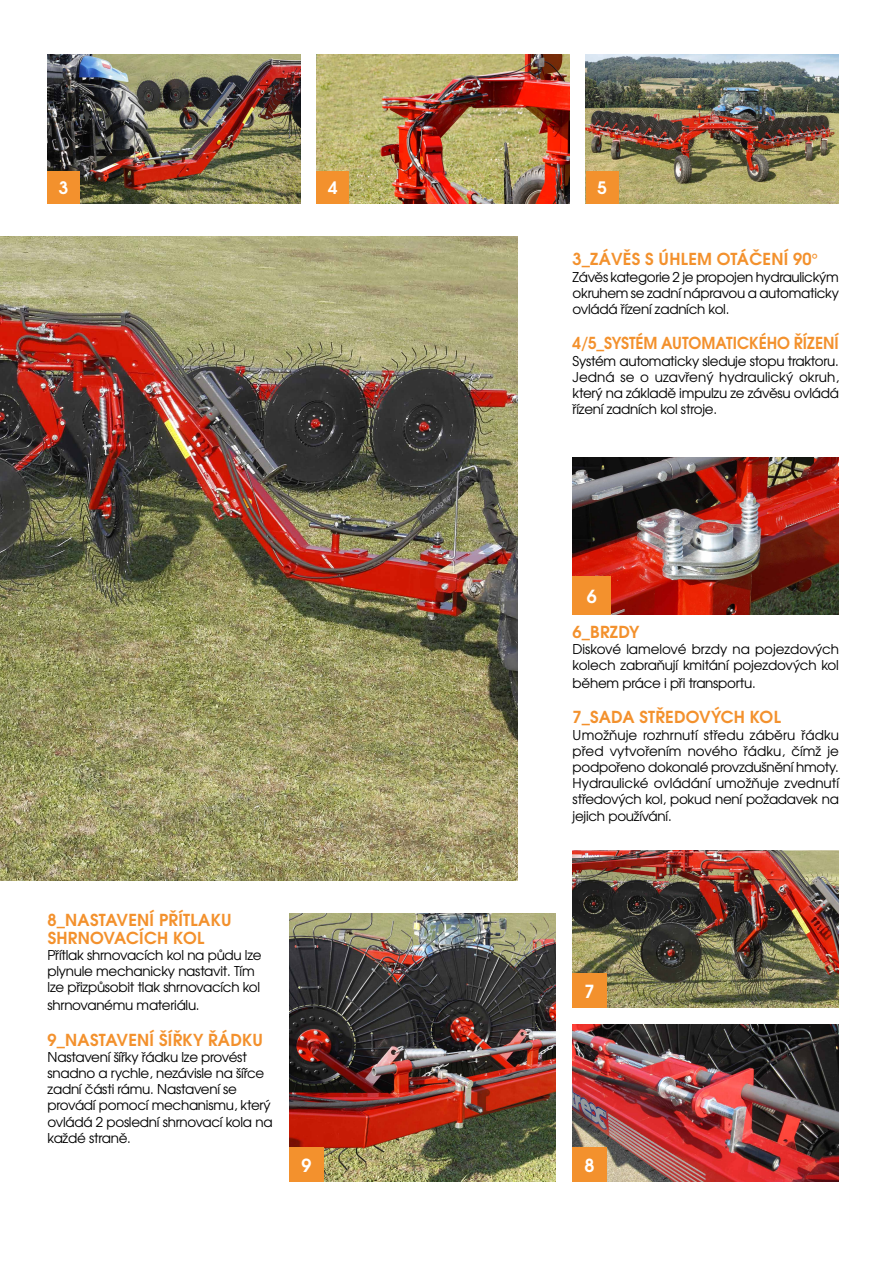
<style>
.page{position:relative;width:893px;height:1263px;background:#fff}
.page>*{position:absolute;margin:0;border:0;box-sizing:border-box;transform-origin:0 0}
.t1{font:700 18px "Te X Gyre Adventor";color:#fff}
.t2{font:700 17.1px "Te X Gyre Adventor";color:#fff}
.t3{font:700 16.5px/17.2px "Te X Gyre Adventor";letter-spacing:.015em;color:#f3912d}
.t4{font:700 16.5px "Te X Gyre Adventor";letter-spacing:.015em;color:#f3912d;scale:.94 1}
.t5{font:13.5px/16.2px "Te X Gyre Adventor";letter-spacing:-.02em;color:#000}
</style>
<div class="page">
<img style="left:289px;top:914px;width:267px;height:267px">
<img style="left:0;top:236px;width:518px;height:644px">
<img style="left:48px;top:54px;width:253px;height:149px">
<img style="left:317px;top:54px;width:253px;height:149px">
<img style="left:586px;top:54px;width:253px;height:149px">
<img style="left:573px;top:1024px;width:266px;height:158px">
<div style="left:48px;top:171px;width:32px;height:32px;background:#f3912d"></div>
<div style="left:317px;top:171px;width:32px;height:32px;background:#f3912d"></div>
<div style="left:586px;top:171px;width:32px;height:32px;background:#f3912d"></div>
<img style="left:573px;top:458px;width:266px;height:157px">
<div style="left:573px;top:577px;width:38px;height:38px;background:#f3912d"></div>
<img style="left:573px;top:850px;width:266px;height:157px">
<div style="left:573px;top:973px;width:34px;height:34px;background:#f3912d"></div>
<div style="left:573px;top:1148px;width:34px;height:34px;background:#f3912d"></div>
<div style="left:289px;top:1148px;width:34px;height:34px;background:#f3912d"></div>
<p class="t2" style="left:59px;top:173px;width:11px">3</p>
<p class="t2" style="left:328px;top:173px;width:11px">4</p>
<p class="t2" style="left:597px;top:173px;width:11px">5</p>
<p class="t3" style="left:573px;top:249px;width:247px">3_ZÁVĚS S ÚHLEM OTÁČENÍ 90°</p>
<p class="t5" style="left:573px;top:268px;width:268px;text-align:justify">Závěs kategorie 2 je propojen hydraulickým okruhem se zadní nápravou a automaticky ovládá řízení zadních kol.</p>
<p class="t4" style="left:573px;top:329px;width:285px">4/5_SYSTÉM AUTOMATICKÉHO ŘÍZENÍ</p>
<p class="t5" style="left:573px;top:352px;width:268px;text-align:justify">Systém automaticky sleduje stopu traktoru.<br>Jedná se o uzavřený hydraulický okruh, který na základě impulzu ze závěsu ovládá řízení zadních kol stroje.</p>
<h1 class="t1" style="left:587px;top:581px;width:12px">6</h1>
<p class="t3" style="left:573px;top:621px;width:68px">6_BRZDY</p>
<p class="t5" style="left:573px;top:640px;width:268px">Diskové lamelové brzdy na pojezdových kolech zabraňují kmitání pojezdových kol</p>
<p class="t5" style="left:573px;top:674px;width:185px">během práce i při transportu.</p>
<p class="t3" style="left:573px;top:707px;width:210px">7_SADA STŘEDOVÝCH KOL</p>
<p class="t5" style="left:573px;top:726px;width:268px;text-align:justify">Umožňuje rozhrnutí středu záběru řádku před vytvořením nového řádku, čímž je podpořeno dokonalé provzdušnění hmoty.<br>Hydraulické ovládání umožňuje zvednutí středových kol, pokud není požadavek na jejich používání.</p>
<p class="t3" style="left:48px;top:910px;width:186px">8_NASTAVENÍ PŘÍTLAKU<br>SHRNOVACÍCH KOL</p>
<p class="t5" style="left:48px;top:946px;width:216px">Přítlak shrnovacích kol na půdu lze plynule mechanicky nastavit. Tím lze přizpůsobit tlak shrnovacích kol</p>
<p class="t5" style="left:48px;top:996px;width:154px">shrnovanému materiálu.</p>
<p class="t3" style="left:48px;top:1029px;width:217px">9_NASTAVENÍ ŠÍŘKY ŘÁDKU</p>
<p class="t5" style="left:48px;top:1048px;width:226px">Nastavení šířky řádku lze provést snadno a rychle, nezávisle na šířce zadní části rámu. Nastavení se provádí pomocí mechanismu, který ovládá 2 poslední shrnovací kola na každé straně.</p>
<h1 class="t1" style="left:585px;top:975px;width:12px">7</h1>
<h1 class="t1" style="left:301px;top:1150px;width:12px">9</h1>
<h1 class="t1" style="left:585px;top:1150px;width:12px">8</h1>
</div>
